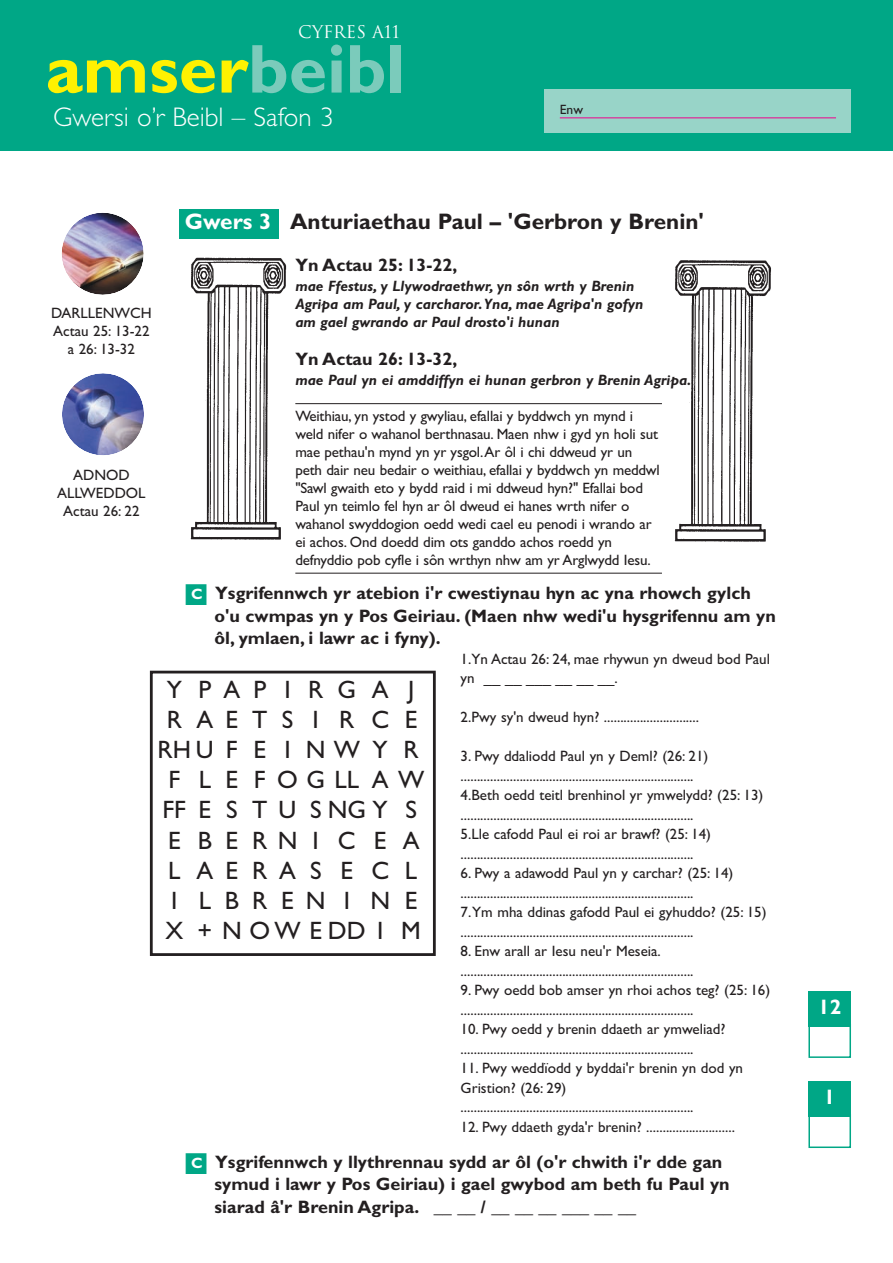
<style>
.page{position:relative;width:893px;height:1263px;background:#fff}
.page>*{position:absolute;margin:0;border:0;box-sizing:border-box;transform-origin:0 0}
.t1{font:700 69.45px "Gill Sans";color:#fff101}
.t2{font:300 27px "Gill Sans";color:#fff}
.t3{font:25.2px/30.2px "Gill Sans";letter-spacing:.165em;color:#231f20}
.t4{font:700 22.5px "Gill Sans";color:#231f20}
.t5{font:700 21px "Gill Sans";color:#fff}
.t6{font:700 18px/22.5px "Gill Sans";color:#231f20}
.t7{font:16.95px "Trajan";color:#fff}
.t8{font:15px/19.5px "Gill Sans";letter-spacing:-.01em;color:#231f20}
.t9{font:italic 700 15px/18px "Gill Sans";color:#231f20}
.t10{font:13.5px "Gill Sans";color:#231f20}
.s1{color:#7bcbbb}
.s2{color:#fff}
.s3{color:#00a786}
.s4{font-size:15px;color:#fff}
</style>
<div class="page">
<img style="left:62px;top:213px;width:82px;height:82px">
<img style="left:62px;top:373px;width:82px;height:82px">
<div style="left:808px;top:1024px;width:43px;height:34px;border:2px solid #00a786"></div>
<div style="left:808px;top:991px;width:43px;height:36px;background:#00a786"></div>
<div style="left:179px;top:209px;width:100px;height:30px;background:#00a786"></div>
<div style="left:808px;top:1114px;width:43px;height:34px;border:2px solid #00a786"></div>
<div style="left:808px;top:1081px;width:43px;height:36px;background:#00a786"></div>
<hr style="left:295px;top:403px;width:367px;height:1px;background:#231f20">
<hr style="left:295px;top:573px;width:367px;height:1px;background:#231f20">
<img style="left:190px;top:257px;width:97px;height:283px">
<img style="left:674px;top:260px;width:97px;height:282px">
<div style="left:0;top:0;width:892px;height:151px;background:#00a786"></div>
<div style="left:545px;top:89px;width:306px;height:44px;background:#98d4c8"></div>
<hr style="left:560px;top:118px;width:276px;height:1px;background:#ed028c">
<div style="left:150px;top:671px;width:286px;height:285px;border:3px solid #231f20"></div>
<p class="t7" style="left:298px;top:22px;width:103px">CYFRES A11</p>
<h1 class="t1" style="left:46px;top:45px;width:360px">amser<span class="s1">beibl</span></h1>
<h2 class="t2" style="left:53px;top:108px;width:282px">Gwersi o’r Beibl – Safon 3</h2>
<p class="t10" style="left:560px;top:104px;width:25px">Enw</p>
<p class="t8" style="left:51px;top:306px;width:102px;line-height:18px;text-align:center">DARLLENWCH<br>Actau 25: 13-22 a 26: 13-32</p>
<p class="t8" style="left:57px;top:468px;width:90px;line-height:18px;text-align:center">ADNOD<br>ALLWEDDOL<br>Actau 26: 22</p>
<h3 class="t4" style="left:185px;top:214px;width:521px"><span class="s2">Gwers 3</span> Anturiaethau Paul – 'Gerbron y Brenin'</h3>
<p class="t6" style="left:295px;top:256px;width:163px">Yn Actau 25: 13-22,</p>
<p class="t9" style="left:295px;top:279px;width:350px">mae Ffestus, y Llywodraethwr, yn sôn wrth y Brenin<br>Agripa am Paul, y carcharor. Yna, mae Agripa'n gofyn am gael gwrando ar Paul drosto'i hunan</p>
<p class="t6" style="left:295px;top:350px;width:163px">Yn Actau 26: 13-32,</p>
<p class="t9" style="left:295px;top:372px;width:397px">mae Paul yn ei amddiffyn ei hunan gerbron y Brenin Agripa.</p>
<p class="t8" style="left:295px;top:408px;width:366px;line-height:18px">Weithiau, yn ystod y gwyliau, efallai y byddwch yn mynd i weld nifer o wahanol berthnasau. Maen nhw i gyd yn holi sut mae pethau'n mynd yn yr ysgol. Ar ôl i chi ddweud yr un peth dair neu bedair o weithiau, efallai y byddwch yn meddwl "Sawl gwaith eto y bydd raid i mi ddweud hyn?" Efallai bod Paul yn teimlo fel hyn ar ôl dweud ei hanes wrth nifer o wahanol swyddogion oedd wedi cael eu penodi i wrando ar ei achos. Ond doedd dim ots ganddo achos roedd yn defnyddio pob cyfle i sôn wrthyn nhw am yr Arglwydd Iesu.</p>
<p class="t6" style="left:215px;top:584px;width:563px;text-indent:-30px"><span class="s3">■</span><span class="s4">C</span> Ysgrifennwch yr atebion i'r cwestiynau hyn ac yna rhowch gylch o'u cwmpas yn y Pos Geiriau. (Maen nhw wedi'u hysgrifennu am yn ôl, ymlaen, i lawr ac i fyny).</p>
<p class="t8" style="left:461px;top:651px;width:311px">1.Yn Actau 26: 24, mae rhywun yn dweud bod Paul yn __ __ ___ __ __ __.</p>
<p class="t8" style="left:461px;top:709px;width:240px">2.Pwy sy'n dweud hyn? .............................</p>
<p class="t8" style="left:461px;top:748px;width:304px">3. Pwy ddaliodd Paul yn y Deml? (26: 21) .......................................................................<br>4.Beth oedd teitl brenhinol yr ymwelydd? (25: 13) .......................................................................<br>5.Lle cafodd Paul ei roi ar brawf? (25: 14) .......................................................................</p>
<p class="t8" style="left:461px;top:865px;width:307px">6. Pwy a adawodd Paul yn y carchar? (25: 14) .......................................................................<br>7.Ym mha ddinas gafodd Paul ei gyhuddo? (25: 15) .......................................................................</p>
<p class="t8" style="left:461px;top:943px;width:234px">8. Enw arall ar Iesu neu'r Meseia. .......................................................................</p>
<p class="t8" style="left:461px;top:982px;width:311px">9. Pwy oedd bob amser yn rhoi achos teg? (25: 16) .......................................................................</p>
<p class="t8" style="left:461px;top:1021px;width:266px">10. Pwy oedd y brenin ddaeth ar ymweliad? .......................................................................</p>
<p class="t8" style="left:461px;top:1060px;width:284px">11. Pwy weddïodd y byddai'r brenin yn dod yn<br>Gristion? (26: 29) .......................................................................</p>
<p class="t8" style="left:461px;top:1119px;width:276px">12. Pwy ddaeth gyda'r brenin? ...........................</p>
<p class="t6" style="left:215px;top:1153px;width:517px;text-indent:-30px"><span class="s3">■</span><span class="s4">C</span> Ysgrifennwch y llythrennau sydd ar ôl (o'r chwith i'r dde gan symud i lawr y Pos Geiriau) i gael gwybod am beth fu Paul yn siarad â'r Brenin Agripa. __ __ / __ __ __ ___ __ __</p>
<h3 class="t3" style="left:337px;top:677px;width:20px">G<br>R</h3>
<h3 class="t3" style="left:223px;top:677px;width:18px">A</h3>
<h3 class="t3" style="left:226px;top:707px;width:14px">E</h3>
<h3 class="t3" style="left:226px;top:737px;width:13px">F</h3>
<h3 class="t3" style="left:226px;top:767px;width:14px">E</h3>
<h3 class="t3" style="left:226px;top:798px;width:13px">S</h3>
<h3 class="t3" style="left:226px;top:828px;width:14px">E</h3>
<h3 class="t3" style="left:226px;top:858px;width:14px">E</h3>
<h3 class="t3" style="left:225px;top:888px;width:16px">B</h3>
<h3 class="t3" style="left:197px;top:918px;width:170px">+ N OWEDD</h3>
<h3 class="t3" style="left:371px;top:677px;width:19px;text-align:justify">A C Y</h3>
<h3 class="t3" style="left:196px;top:677px;width:18px">P<br>A</h3>
<h3 class="t3" style="left:252px;top:677px;width:47px">P<br>T<br>E<br>F<br>T U<br>R N<br>R<br>R</h3>
<h3 class="t3" style="left:167px;top:677px;width:17px">Y</h3>
<h3 class="t3" style="left:167px;top:707px;width:17px">R</h3>
<h3 class="t3" style="left:157px;top:737px;width:58px">RHU</h3>
<h3 class="t3" style="left:168px;top:767px;width:13px">F</h3>
<h3 class="t3" style="left:162px;top:798px;width:25px">FF</h3>
<h3 class="t3" style="left:168px;top:828px;width:14px">E</h3>
<h3 class="t3" style="left:168px;top:858px;width:14px">L</h3>
<h3 class="t3" style="left:171px;top:888px;width:8px">I</h3>
<h3 class="t3" style="left:165px;top:918px;width:19px">X</h3>
<h3 class="t3" style="left:277px;top:677px;width:83px">I<br>S<br>I<br>O G LL</h3>
<h3 class="t3" style="left:306px;top:677px;width:55px">R<br>I<br>N W</h3>
<h3 class="t3" style="left:408px;top:677px;width:8px">J</h3>
<h3 class="t3" style="left:405px;top:707px;width:14px">E</h3>
<h3 class="t3" style="left:403px;top:737px;width:17px">R</h3>
<h3 class="t3" style="left:372px;top:767px;width:54px">A W</h3>
<h3 class="t3" style="left:405px;top:798px;width:13px">S</h3>
<h3 class="t3" style="left:403px;top:828px;width:18px">A</h3>
<h3 class="t3" style="left:405px;top:858px;width:14px">L</h3>
<h3 class="t3" style="left:405px;top:888px;width:14px">E</h3>
<h3 class="t3" style="left:401px;top:918px;width:21px">M</h3>
<h3 class="t3" style="left:196px;top:767px;width:18px;text-align:justify">L E B A L</h3>
<h3 class="t3" style="left:306px;top:798px;width:83px">SNGY<br>I<br>S<br>N</h3>
<h3 class="t3" style="left:338px;top:828px;width:19px;text-align:justify">C E I</h3>
<h3 class="t3" style="left:370px;top:828px;width:21px">E<br>C<br>N<br>I</h3>
<h3 class="t3" style="left:279px;top:858px;width:18px">A<br>E</h3>
<h3 class="t5" style="left:818px;top:999px;width:25px">12</h3>
<h3 class="t5" style="left:824px;top:1089px;width:13px">1</h3>
</div>
